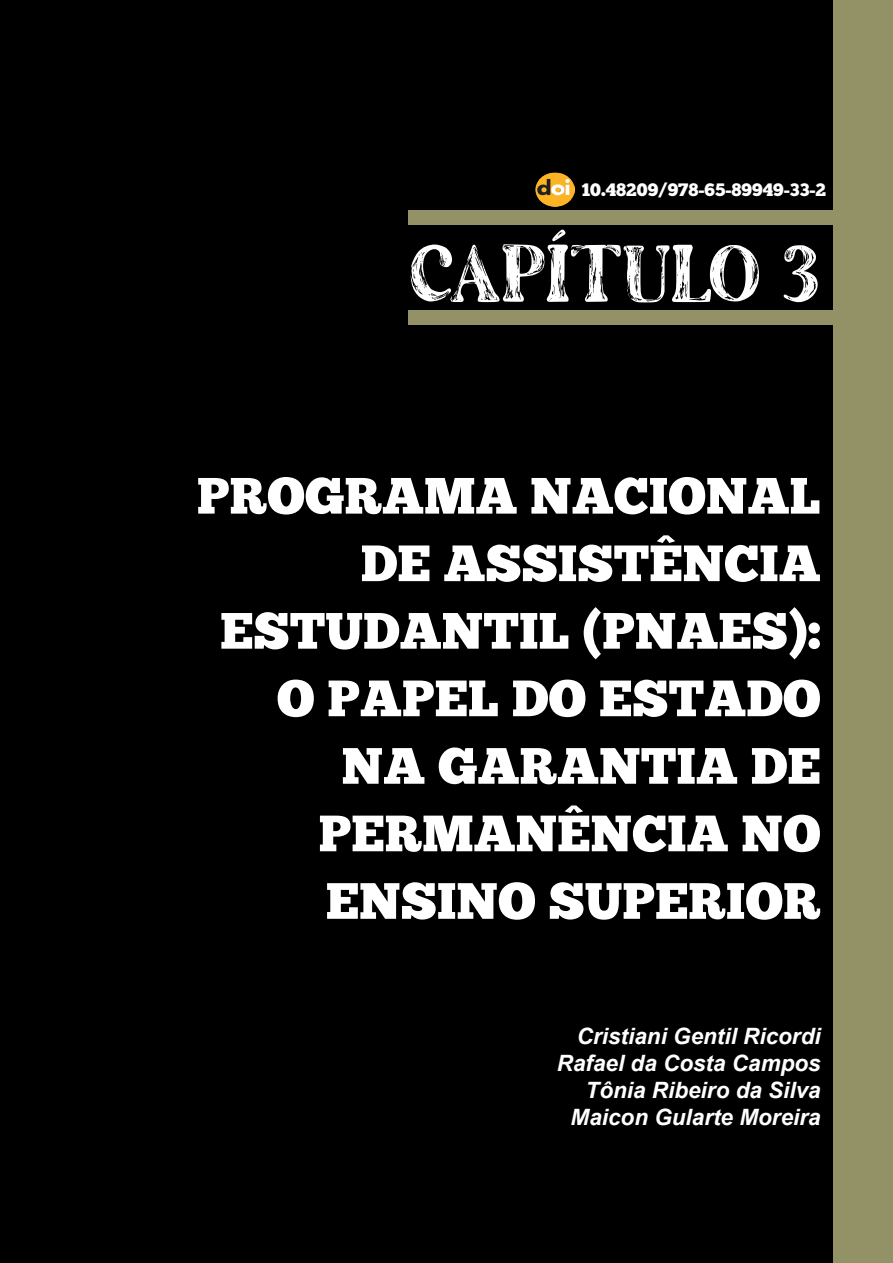
<style>
.page{position:relative;width:893px;height:1263px;background:#000}
.page>*{position:absolute;margin:0;border:0;box-sizing:border-box;transform-origin:0 0}
.t1{font:51px/67.5px "Chunk Five";color:#fff;text-align:right}
.t2{font:51px "The Artisan Marker Serif";color:#fff}
.t3{font:italic 700 22.5px/27px "Arial";color:#fff;text-align:right}
.t4{font:18px "Chunk Five";color:#fff}
</style>
<div class="page">
<div style="left:833px;top:0;width:60px;height:1263px;background:#939266"></div>
<div style="left:408px;top:310px;width:479px;height:15px;background:#939266"></div>
<div style="left:408px;top:210px;width:479px;height:15px;background:#939266"></div>
<hr style="left:892px;top:0;width:1px;height:1263px;background:#fff">
<img style="left:536px;top:172px;width:38px;height:34px">
<p class="t4" style="left:581px;top:178px;width:246px">10.48209/978-65-89949-33-2</p>
<p class="t2" style="left:410px;top:255px;width:412px">CAPÍTULO 3</p>
<p class="t1" style="left:197px;top:464px;width:625px">PROGRAMA NACIONAL<br>DE ASSISTÊNCIA<br>ESTUDANTIL (PNAES):<br>O PAPEL DO ESTADO<br>NA GARANTIA DE<br>PERMANÊNCIA NO<br>ENSINO SUPERIOR</p>
<p class="t3" style="left:557px;top:1023px;width:265px">Cristiani Gentil Ricordi<br>Rafael da Costa Campos<br>Tônia Ribeiro da Silva<br>Maicon Gularte Moreira</p>
</div>
